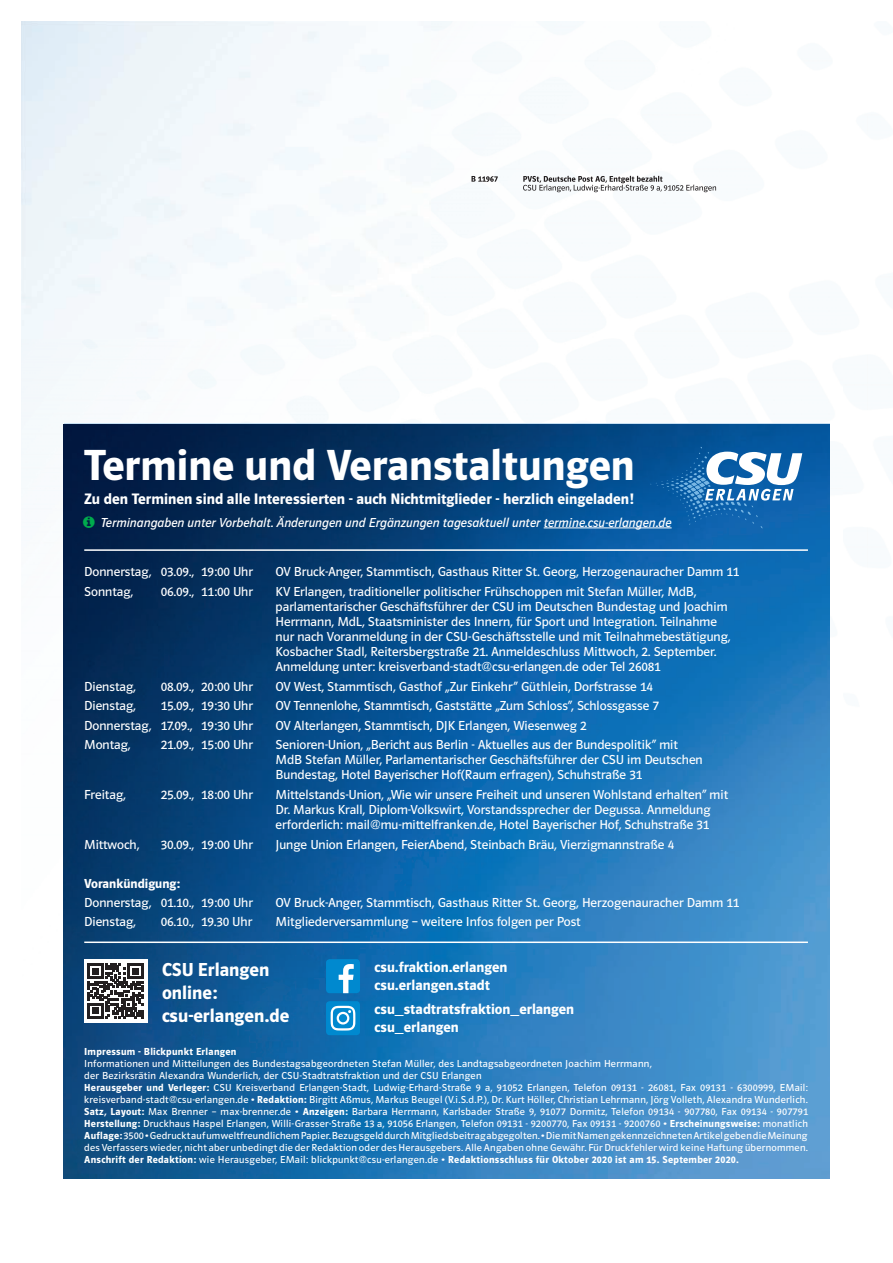
<style>
.page{position:relative;width:893px;height:1263px;background:#fff}
.page>*{position:absolute;margin:0;border:0;box-sizing:border-box;transform-origin:0 0}
.t1{font:600 45px "Polo 22";color:#fff}
.t2{font:600 19.5px/23px "Polo 22";color:#fff}
.t3{font:600 15.6px "Polo 22";color:#fff}
.t4{font:600 15px/18px "Polo 22";color:#fff}
.t5{font:13.5px/15.1px "Polo 22 Buch";color:#fff}
.t6{font:13.5px "Polo 22 Buch Kursiv";color:#fff}
.t7{font:600 13.5px "Polo 22";color:#fff}
.t8{font:10.5px/12px "Polo 22 Buch";letter-spacing:.025em;color:#fff}
.t9{font:600 10.5px "Polo 22";letter-spacing:.025em;color:#fff}
.s1{font-family:"Polo 22";font-weight:600}
.s2{font-family:"Polo 22 Buch";font-weight:400}
</style>
<div class="page">
<img style="left:21px;top:21px;width:809px;height:1158px">
<img style="left:64px;top:425px;width:765px;height:754px">
<svg style="left:471px;top:176px;width:27px;height:6px"></svg>
<svg style="left:523px;top:176px;width:193px;height:16px"></svg>
<svg style="left:650px;top:447px;width:152px;height:81px"></svg>
<div style="left:84px;top:959px;width:63px;height:64px;background:#fff"></div>
<svg style="left:88px;top:963px;width:55px;height:56px"></svg>
<div style="left:326px;top:1001px;width:34px;height:34px;background:#0089cf;border-radius:4px"></div>
<svg style="left:331px;top:1006px;width:24px;height:24px"></svg>
<div style="left:326px;top:959px;width:34px;height:34px;background:#0089cf;border-radius:4px"></div>
<svg style="left:339px;top:964px;width:15px;height:29px"></svg>
<hr style="left:544px;top:527px;width:128px;height:1px;background:#fff">
<hr style="left:84px;top:941px;width:724px;height:2px;background:#fff">
<hr style="left:84px;top:549px;width:724px;height:2px;background:#fff">
<svg style="left:83px;top:516px;width:12px;height:12px"></svg>
<h1 class="t1" style="left:84px;top:441px;width:552px">Termine und Veranstaltungen</h1>
<p class="t3" style="left:84px;top:490px;width:551px">Zu den Terminen sind alle Interessierten - auch Nichtmitglieder - herzlich eingeladen!</p>
<p class="t6" style="left:101px;top:515px;width:572px">Terminangaben unter Vorbehalt. Änderungen und Ergänzungen tagesaktuell unter termine.csu-erlangen.de</p>
<p class="t5" style="left:84px;top:564px;width:170px">Donnerstag, 03.09., 19:00 Uhr</p>
<p class="t5" style="left:276px;top:564px;width:465px">OV Bruck-Anger, Stammtisch, Gasthaus Ritter St. Georg, Herzogenauracher Damm 11</p>
<p class="t5" style="left:84px;top:583px;width:51px">Sonntag,</p>
<p class="t5" style="left:161px;top:583px;width:94px">06.09., 11:00 Uhr</p>
<p class="t5" style="left:276px;top:583px;width:456px">KV Erlangen, traditioneller politischer Frühschoppen mit Stefan Müller, MdB, parlamentarischer Geschäftsführer der CSU im Deutschen Bundestag und Joachim Herrmann, MdL, Staatsminister des Innern, für Sport und Integration. Teilnahme nur nach Voranmeldung in der CSU-Geschäftsstelle und mit Teilnahmebestätigung, Kosbacher Stadl, Reitersbergstraße 21. Anmeldeschluss Mittwoch, 2. September.<br>Anmeldung unter: kreisverband-stadt@csu-erlangen.de oder Tel 26081</p>
<p class="t5" style="left:84px;top:679px;width:53px">Dienstag,</p>
<p class="t5" style="left:161px;top:679px;width:94px">08.09., 20:00 Uhr</p>
<p class="t5" style="left:276px;top:679px;width:379px">OV West, Stammtisch, Gasthof „Zur Einkehr“ Güthlein, Dorfstrasse 14</p>
<p class="t5" style="left:84px;top:698px;width:53px">Dienstag,</p>
<p class="t5" style="left:161px;top:698px;width:94px">15.09., 19:30 Uhr</p>
<p class="t5" style="left:276px;top:698px;width:385px">OV Tennenlohe, Stammtisch, Gaststätte „Zum Schloss“, Schlossgasse 7</p>
<p class="t5" style="left:84px;top:718px;width:170px">Donnerstag, 17.09., 19:30 Uhr</p>
<p class="t5" style="left:276px;top:718px;width:312px">OV Alterlangen, Stammtisch, DJK Erlangen, Wiesenweg 2</p>
<p class="t5" style="left:84px;top:737px;width:48px">Montag,</p>
<p class="t5" style="left:161px;top:737px;width:94px">21.09., 15:00 Uhr</p>
<p class="t5" style="left:276px;top:737px;width:429px">Senioren-Union, „Bericht aus Berlin - Aktuelles aus der Bundespolitik“ mit<br>MdB Stefan Müller, Parlamentarischer Geschäftsführer der CSU im Deutschen<br>Bundestag, Hotel Bayerischer Hof(Raum erfragen), Schuhstraße 31</p>
<p class="t5" style="left:84px;top:787px;width:43px">Freitag,</p>
<p class="t5" style="left:161px;top:787px;width:94px">25.09., 18:00 Uhr</p>
<p class="t5" style="left:276px;top:787px;width:454px">Mittelstands-Union, „Wie wir unsere Freiheit und unseren Wohlstand erhalten“ mit<br>Dr. Markus Krall, Diplom-Volkswirt, Vorstandssprecher der Degussa. Anmeldung erforderlich: mail@mu-mittelfranken.de, Hotel Bayerischer Hof, Schuhstraße 31</p>
<p class="t5" style="left:84px;top:837px;width:57px">Mittwoch,</p>
<p class="t5" style="left:161px;top:837px;width:94px">30.09., 19:00 Uhr</p>
<p class="t5" style="left:276px;top:837px;width:400px">Junge Union Erlangen, FeierAbend, Steinbach Bräu, Vierzigmannstraße 4</p>
<p class="t7" style="left:84px;top:876px;width:97px">Vorankündigung:</p>
<p class="t5" style="left:84px;top:895px;width:170px">Donnerstag, 01.10., 19:00 Uhr</p>
<p class="t5" style="left:276px;top:895px;width:465px">OV Bruck-Anger, Stammtisch, Gasthaus Ritter St. Georg, Herzogenauracher Damm 11</p>
<p class="t5" style="left:84px;top:914px;width:53px">Dienstag,</p>
<p class="t5" style="left:161px;top:914px;width:93px">06.10., 19.30 Uhr</p>
<p class="t5" style="left:276px;top:914px;width:307px">Mitgliederversammlung – weitere Infos folgen per Post</p>
<h2 class="t2" style="left:162px;top:958px;width:129px">CSU Erlangen online: csu-erlangen.de</h2>
<p class="t4" style="left:375px;top:958px;width:134px">csu.fraktion.erlangen csu.erlangen.stadt</p>
<p class="t4" style="left:375px;top:1000px;width:201px">csu_stadtratsfraktion_erlangen csu_erlangen</p>
<p class="t9" style="left:84px;top:1046px;width:154px">Impressum - Blickpunkt Erlangen</p>
<p class="t8" style="left:84px;top:1058px;width:725px">Informationen und Mitteilungen des Bundestagsabgeordneten Stefan Müller, des Landtagsabgeordneten Joachim Herrmann,<br>der Bezirksrätin Alexandra Wunderlich, der CSU-Stadtratsfraktion und der CSU Erlangen<br><span class="s1">Herausgeber und Verleger:</span> CSU Kreisverband Erlangen-Stadt, Ludwig-Erhard-Straße 9 a, 91052 Erlangen, Telefon 09131 - 26081, Fax 09131 - 6300999, EMail: kreisverband-stadt@csu-erlangen.de • <span class="s1">Redaktion:</span> Birgitt Aßmus, Markus Beugel (V.i.S.d.P.), Dr. Kurt Höller, Christian Lehrmann, Jörg Volleth, Alexandra Wunderlich.<br><span class="s1">Satz, Layout:</span> Max Brenner - max-brenner.de • <span class="s1">Anzeigen:</span> Barbara Herrmann, Karlsbader Straße 9, 91077 Dormitz, Telefon 09134 - 907780, Fax 09134 - 907791<br><span class="s1">Herstellung:</span> Druckhaus Haspel Erlangen, Willi-Grasser-Straße 13 a, 91056 Erlangen, Telefon 09131 - 9200770, Fax 09131 - 9200760 • <span class="s1">Erscheinungsweise:</span> monatlich <span class="s1">Auflage:</span> 3500 • Gedruckt auf umweltfreundlichem Papier. Bezugsgeld durch Mitgliedsbeitrag abgegolten. • Die mit Namen gekennzeichneten Artikel geben die Meinung des Verfassers wieder, nicht aber unbedingt die der Redaktion oder des Herausgebers. Alle Angaben ohne Gewähr. Für Druckfehler wird keine Haftung übernommen.</p>
<p class="t9" style="left:84px;top:1154px;width:656px">Anschrift der Redaktion: <span class="s2">wie Herausgeber, EMail: blickpunkt@csu-erlangen.de •</span> Redaktionsschluss für Oktober 2020 ist am 15. September 2020.</p>
</div>
